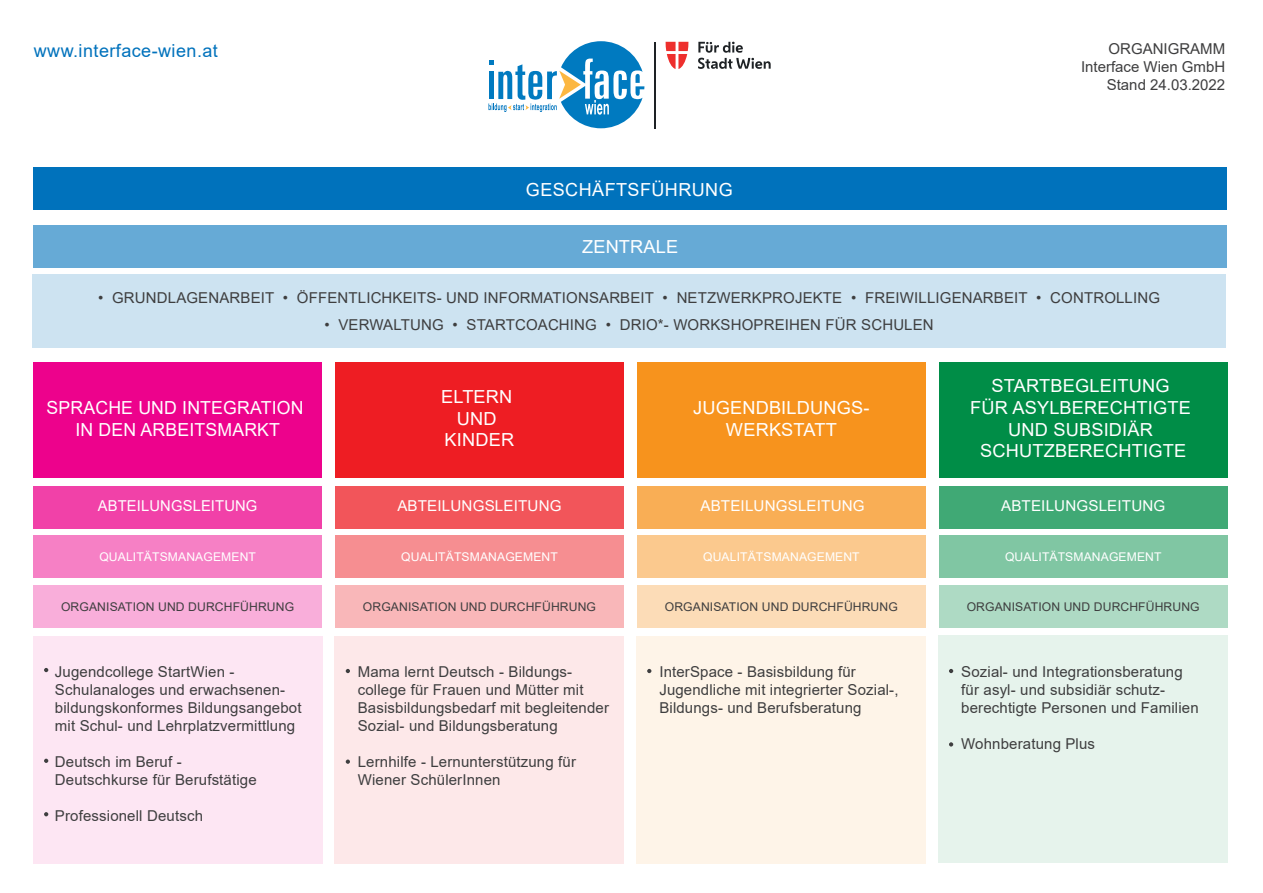
<style>
.page{position:relative;width:1263px;height:893px;background:#fff}
.page>*{position:absolute;margin:0;border:0;box-sizing:border-box;transform-origin:0 0}
.t1{font:18px/21.6px "Arial";letter-spacing:.01em;color:#fff;text-align:center}
.t2{font:18px "Arial";letter-spacing:.025em;color:#0072bc}
.t3{font:15px/18px "Arial";letter-spacing:.01em;color:#3e3e3f}
.t4{font:15px "Arial";letter-spacing:.01em;color:#fff}
.t5{font:12px "Arial";letter-spacing:.01em;color:#3e3e3f}
.t6{font:12px "Arial";letter-spacing:.01em;color:#fff}
</style>
<div class="page">
<div style="left:637px;top:636px;width:289px;height:227px;background:#fef4e8"></div>
<div style="left:32px;top:274px;width:1193px;height:73px;background:#cde3f1"></div>
<div style="left:33px;top:167px;width:1193px;height:43px;background:#0072bc"></div>
<div style="left:33px;top:225px;width:1193px;height:43px;background:#66aad6"></div>
<div style="left:939px;top:586px;width:288px;height:42px;background:#aedac4"></div>
<div style="left:939px;top:486px;width:288px;height:42px;background:#40a975"></div>
<div style="left:939px;top:362px;width:288px;height:116px;background:#008d47"></div>
<div style="left:938px;top:636px;width:290px;height:227px;background:#e6f3ec"></div>
<div style="left:33px;top:586px;width:289px;height:42px;background:#f9aeda"></div>
<div style="left:33px;top:636px;width:289px;height:227px;background:#fde6f3"></div>
<div style="left:33px;top:486px;width:289px;height:42px;background:#f141a8"></div>
<div style="left:33px;top:362px;width:289px;height:116px;background:#ed028c"></div>
<svg style="left:44px;top:668px;width:4px;height:4px"></svg>
<svg style="left:44px;top:759px;width:4px;height:4px"></svg>
<svg style="left:44px;top:812px;width:4px;height:4px"></svg>
<div style="left:335px;top:586px;width:289px;height:42px;background:#f9b7b9"></div>
<div style="left:335px;top:486px;width:289px;height:42px;background:#f2555a"></div>
<div style="left:335px;top:362px;width:289px;height:116px;background:#ee1d23"></div>
<div style="left:335px;top:636px;width:289px;height:227px;background:#fde8e9"></div>
<svg style="left:346px;top:669px;width:4px;height:4px"></svg>
<svg style="left:346px;top:759px;width:4px;height:5px"></svg>
<div style="left:637px;top:586px;width:289px;height:42px;background:#fcdcb7"></div>
<div style="left:637px;top:362px;width:289px;height:116px;background:#f7931d"></div>
<div style="left:637px;top:486px;width:289px;height:42px;background:#f9ae55"></div>
<div style="left:939px;top:536px;width:288px;height:42px;background:#80c6a3"></div>
<div style="left:33px;top:536px;width:289px;height:42px;background:#f680c5"></div>
<div style="left:335px;top:536px;width:289px;height:42px;background:#f68e91"></div>
<div style="left:637px;top:536px;width:289px;height:42px;background:#fbc98e"></div>
<svg style="left:647px;top:669px;width:4px;height:4px"></svg>
<svg style="left:949px;top:669px;width:4px;height:4px"></svg>
<svg style="left:949px;top:742px;width:4px;height:4px"></svg>
<hr style="left:654px;top:42px;width:2px;height:86px;background:#1e2225">
<svg style="left:666px;top:42px;width:22px;height:27px"></svg>
<svg style="left:698px;top:42px;width:73px;height:27px"></svg>
<svg style="left:488px;top:41px;width:156px;height:87px"></svg>
<p class="t2" style="left:34px;top:38px;width:186px">www.interface-wien.at</p>
<p class="t1" style="left:526px;top:179px;width:208px">GESCHÄFTSFÜHRUNG</p>
<p class="t1" style="left:582px;top:236px;width:98px">ZENTRALE</p>
<p class="t3" style="left:1081px;top:40px;width:146px;text-align:right">ORGANIGRAMM<br>Interface Wien GmbH<br>Stand 24.03.2022</p>
<p class="t3" style="left:98px;top:289px;width:1063px">• GRUNDLAGENARBEIT • ÖFFENTLICHKEITS- UND INFORMATIONSARBEIT • NETZWERKPROJEKTE • FREIWILLIGENARBEIT • CONTROLLING</p>
<p class="t3" style="left:324px;top:316px;width:611px">• VERWALTUNG • STARTCOACHING • DRIO*- WORKSHOPREIHEN FÜR SCHULEN</p>
<p class="t1" style="left:47px;top:397px;width:258px">SPRACHE UND INTEGRATION<br>IN DEN ARBEITSMARKT</p>
<p class="t4" style="left:98px;top:496px;width:161px">ABTEILUNGSLEITUNG</p>
<p class="t1" style="left:441px;top:386px;width:75px">ELTERN<br>UND<br>KINDER</p>
<p class="t4" style="left:397px;top:496px;width:166px">ABTEILUNGSLEITUNG</p>
<p class="t1" style="left:693px;top:397px;width:178px">JUGENDBILDUNGS-<br>WERKSTATT</p>
<p class="t4" style="left:700px;top:496px;width:166px">ABTEILUNGSLEITUNG</p>
<p class="t1" style="left:970px;top:375px;width:222px">STARTBEGLEITUNG<br>FÜR ASYLBERECHTIGTE<br>UND SUBSIDIÄR<br>SCHUTZBERECHTIGTE</p>
<p class="t4" style="left:1001px;top:496px;width:166px">ABTEILUNGSLEITUNG</p>
<p class="t6" style="left:99px;top:548px;width:158px">QUALITÄTSMANAGEMENT</p>
<p class="t6" style="left:401px;top:548px;width:158px">QUALITÄTSMANAGEMENT</p>
<p class="t6" style="left:703px;top:548px;width:158px">QUALITÄTSMANAGEMENT</p>
<p class="t6" style="left:1005px;top:548px;width:158px">QUALITÄTSMANAGEMENT</p>
<p class="t5" style="left:61px;top:598px;width:235px">ORGANISATION UND DURCHFÜHRUNG</p>
<p class="t3" style="left:55px;top:663px;width:248px">Jugendcollege StartWien - Schulanaloges und erwachsenen&shy;bildungskonformes Bildungsangebot mit Schul- und Lehrplatzvermittlung</p>
<p class="t3" style="left:55px;top:753px;width:203px">Deutsch im Beruf -<br>Deutschkurse für Berufstätige</p>
<p class="t3" style="left:55px;top:807px;width:150px">Professionell Deutsch</p>
<p class="t5" style="left:363px;top:598px;width:235px">ORGANISATION UND DURCHFÜHRUNG</p>
<p class="t3" style="left:358px;top:663px;width:253px">Mama lernt Deutsch - Bildungs&shy;college für Frauen und Mütter mit Basisbildungsbedarf mit begleitender Sozial- und Bildungsberatung</p>
<p class="t3" style="left:358px;top:753px;width:220px">Lernhilfe - Lernunterstützung für<br>Wiener SchülerInnen</p>
<p class="t5" style="left:665px;top:598px;width:235px">ORGANISATION UND DURCHFÜHRUNG</p>
<p class="t3" style="left:659px;top:663px;width:241px">InterSpace - Basisbildung für<br>Jugendliche mit integrierter Sozial-,<br>Bildungs- und Berufsberatung</p>
<p class="t5" style="left:967px;top:598px;width:235px">ORGANISATION UND DURCHFÜHRUNG</p>
<p class="t3" style="left:961px;top:663px;width:239px">Sozial- und Integrationsberatung für asyl- und subsidiär schutz&shy;berechtigte Personen und Familien</p>
<p class="t3" style="left:961px;top:735px;width:135px">Wohnberatung Plus</p>
</div>
